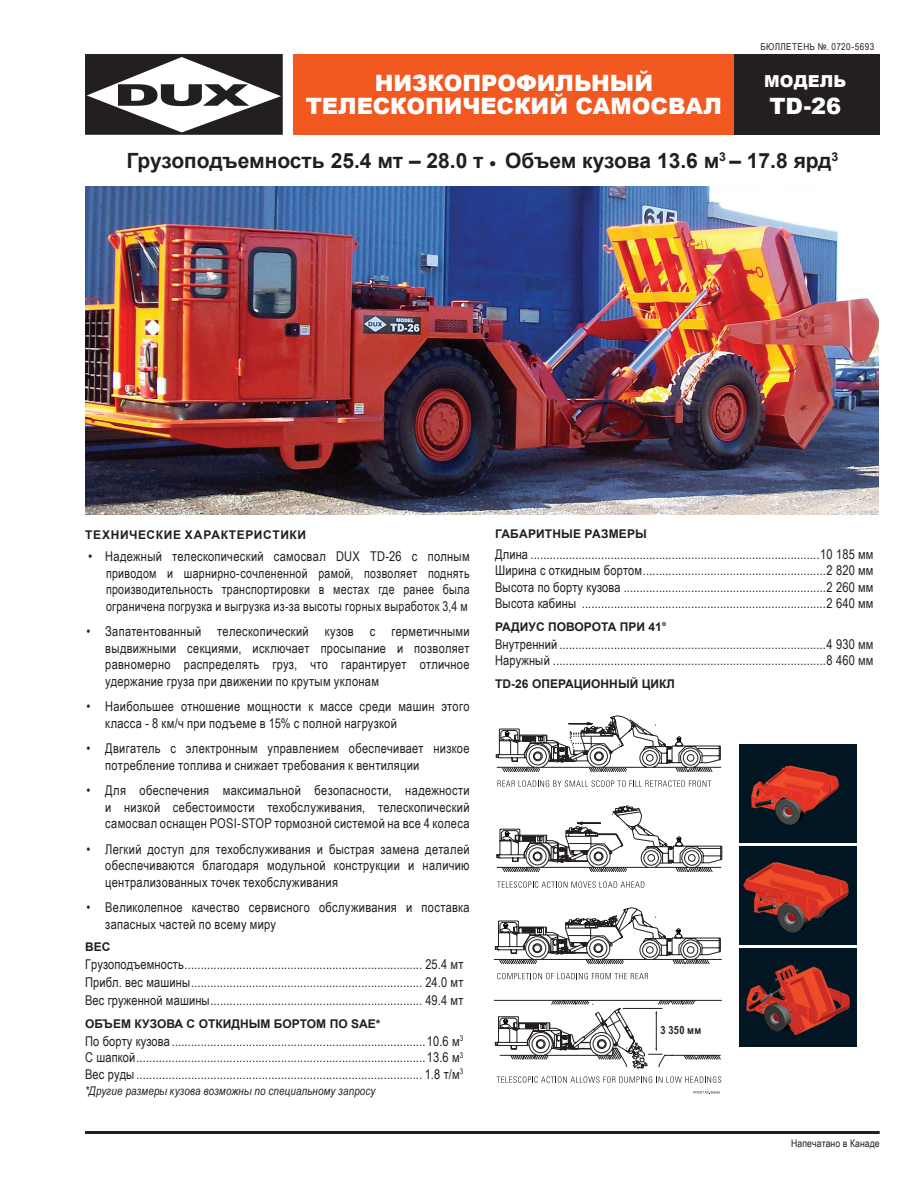
<style>
.page{position:relative;width:918px;height:1188px;background:#fff}
.page>*{position:absolute;margin:0;border:0;box-sizing:border-box;transform-origin:0 0}
.t1{font:900 22.5px/22.5px "Arial";color:#fff;text-align:center}
.t2{font:700 21px "Arial";color:#231f20}
.t3{font:900 16.5px "Arial";letter-spacing:.01em;color:#fff}
.t4{font:13.5px/16.5px "Arial Narrow";letter-spacing:.02em;color:#231f20;text-align:justify}
.t5{font:13.5px/16.5px "Arial Narrow";letter-spacing:.02em;color:#231f20;text-align:justify;scale:1.1 1}
.heading_2{font:700 12px "Arial";letter-spacing:.005em;color:#231f20}
.t6{font:italic 12px "Arial Narrow";letter-spacing:.01em;color:#231f20}
.heading_2-2{font:700 12px "Arial";letter-spacing:.05em;color:#231f20}
.t7{font:700 11.25px "Arial Narrow";color:#231f20}
.t8{font:10.5px "Arial Narrow";letter-spacing:.01em;color:#231f20}
.t9{font:9.45px "Arial Narrow";letter-spacing:.04em;color:#231f20;scale:1.06 1}
</style>
<div class="page">
<svg style="left:497px;top:1076px;width:224px;height:7px"></svg>
<svg style="left:693px;top:1091px;width:27px;height:3px"></svg>
<img style="left:740px;top:744px;width:116px;height:99px">
<img style="left:740px;top:846px;width:116px;height:99px">
<img style="left:740px;top:948px;width:116px;height:99px">
<svg style="left:494px;top:716px;width:228px;height:353px"></svg>
<div style="left:85px;top:54px;width:198px;height:81px;border:4px solid #231f20"></div>
<svg style="left:87px;top:57px;width:194px;height:75px"></svg>
<div style="left:731px;top:54px;width:149px;height:81px;background:#231f20"></div>
<hr style="left:85px;top:1131px;width:795px;height:3px;background:#231f20">
<div style="left:293px;top:54px;width:441px;height:81px;background:#f15921"></div>
<img style="left:85px;top:187px;width:793px;height:327px">
<p class="t9" style="left:760px;top:40px;width:109px">БЮЛЛЕТЕНЬ №. 0720-5693</p>
<p class="t3" style="left:764px;top:69px;width:84px">МОДЕЛЬ</p>
<p class="t1" style="left:769px;top:94px;width:73px">TD-26</p>
<p class="t1" style="left:306px;top:71px;width:418px">НИЗКОПРОФИЛЬНЫЙ<br>ТЕЛЕСКОПИЧЕСКИЙ САМОСВАЛ</p>
<p class="t2" style="left:126px;top:146px;width:713px">Грузоподъемность 25.4 мт – 28.0 т ● Объем кузова 13.6 м<sup>3</sup> – 17.8 ярд<sup>3</sup></p>
<p class="heading_2-2" style="left:85px;top:526px;width:222px">ТЕХНИЧЕСКИЕ ХАРАКТЕРИСТИКИ</p>
<p class="t5" style="left:106px;top:548px;width:332px;text-indent:-18px">• Надежный телескопический самосвал DUX TD-26 с полным приводом и шарнирно-сочлененной рамой, позволяет поднять производительность транспортировки в местах где ранее была ограничена погрузка и выгрузка из-за высоты горных выработок 3,4 м</p>
<p class="t4" style="left:105px;top:623px;width:366px;text-indent:-19px">• Запатентованный телескопический кузов с герметичными выдвижными секциями, исключает просыпание и позволяет равномерно распределять груз, что гарантирует отличное удержание груза при движении по крутым уклонам</p>
<p class="t4" style="left:105px;top:698px;width:366px;text-indent:-19px">• Наибольшее отношение мощности к массе среди машин этого класса - 8 км/ч при подъеме в 15% с полной нагрузкой</p>
<p class="t4" style="left:105px;top:740px;width:366px;text-indent:-19px">• Двигатель с электронным управлением обеспечивает низкое потребление топлива и снижает требования к вентиляции</p>
<p class="t4" style="left:105px;top:782px;width:366px;text-indent:-19px">• Для обеспечения максимальной безопасности, надежности и низкой себестоимости техобслуживания, телескопический самосвал оснащен POSI-STOP тормозной системой на все 4 колеса</p>
<p class="t4" style="left:105px;top:840px;width:366px;text-indent:-19px">• Легкий доступ для техобслуживания и быстрая замена деталей обеспечиваются благодаря модульной конструкции и наличию централизованных точек техобслуживания</p>
<p class="t4" style="left:105px;top:899px;width:366px;text-indent:-19px">• Великолепное качество сервисного обслуживания и поставка запасных частей по всему миру</p>
<p class="heading_2" style="left:85px;top:938px;width:27px">ВЕС</p>
<p class="t4" style="left:85px;top:956px;width:380px">Грузоподъемность.......................................................................... 25.4 мт</p>
<p class="t4" style="left:85px;top:974px;width:380px">Прибл. вес машины........................................................................ 24.0 мт</p>
<p class="t4" style="left:85px;top:992px;width:380px">Вес груженной машины.................................................................. 49.4 мт</p>
<p class="heading_2" style="left:85px;top:1015px;width:297px">ОБЪЕМ КУЗОВА С ОТКИДНЫМ БОРТОМ ПО SAE*</p>
<p class="t4" style="left:85px;top:1032px;width:380px">По борту кузова ...............................................................................10.6 м<sup>3</sup></p>
<p class="t4" style="left:85px;top:1049px;width:380px">С шапкой..........................................................................................13.6 м<sup>3</sup></p>
<p class="t4" style="left:85px;top:1065px;width:380px">Вес руды......................................................................................... 1.8 т/м<sup>3</sup></p>
<p class="t6" style="left:85px;top:1083px;width:292px">*Другие размеры кузова возможны по специальному запросу</p>
<p class="heading_2" style="left:495px;top:525px;width:153px">ГАБАРИТНЫЕ РАЗМЕРЫ</p>
<p class="t4" style="left:495px;top:545px;width:380px">Длина ..........................................................................................10 185 мм</p>
<p class="t4" style="left:495px;top:562px;width:380px">Ширина с откидным бортом.........................................................2 820 мм</p>
<p class="t4" style="left:495px;top:578px;width:380px">Высота по борту кузова ...............................................................2 260 мм</p>
<p class="t4" style="left:495px;top:595px;width:380px">Высота кабины ............................................................................2 640 мм</p>
<p class="heading_2" style="left:495px;top:618px;width:173px">РАДИУС ПОВОРОТА ПРИ 41°</p>
<p class="t4" style="left:495px;top:635px;width:380px">Внутренний ...................................................................................4 930 мм</p>
<p class="t4" style="left:495px;top:652px;width:380px">Наружный .....................................................................................8 460 мм</p>
<p class="heading_2" style="left:495px;top:675px;width:181px">TD-26 ОПЕРАЦИОННЫЙ ЦИКЛ</p>
<p class="t7" style="left:660px;top:1021px;width:42px">3 350 мм</p>
<p class="t8" style="left:791px;top:1136px;width:90px">Напечатано в Канаде</p>
</div>
